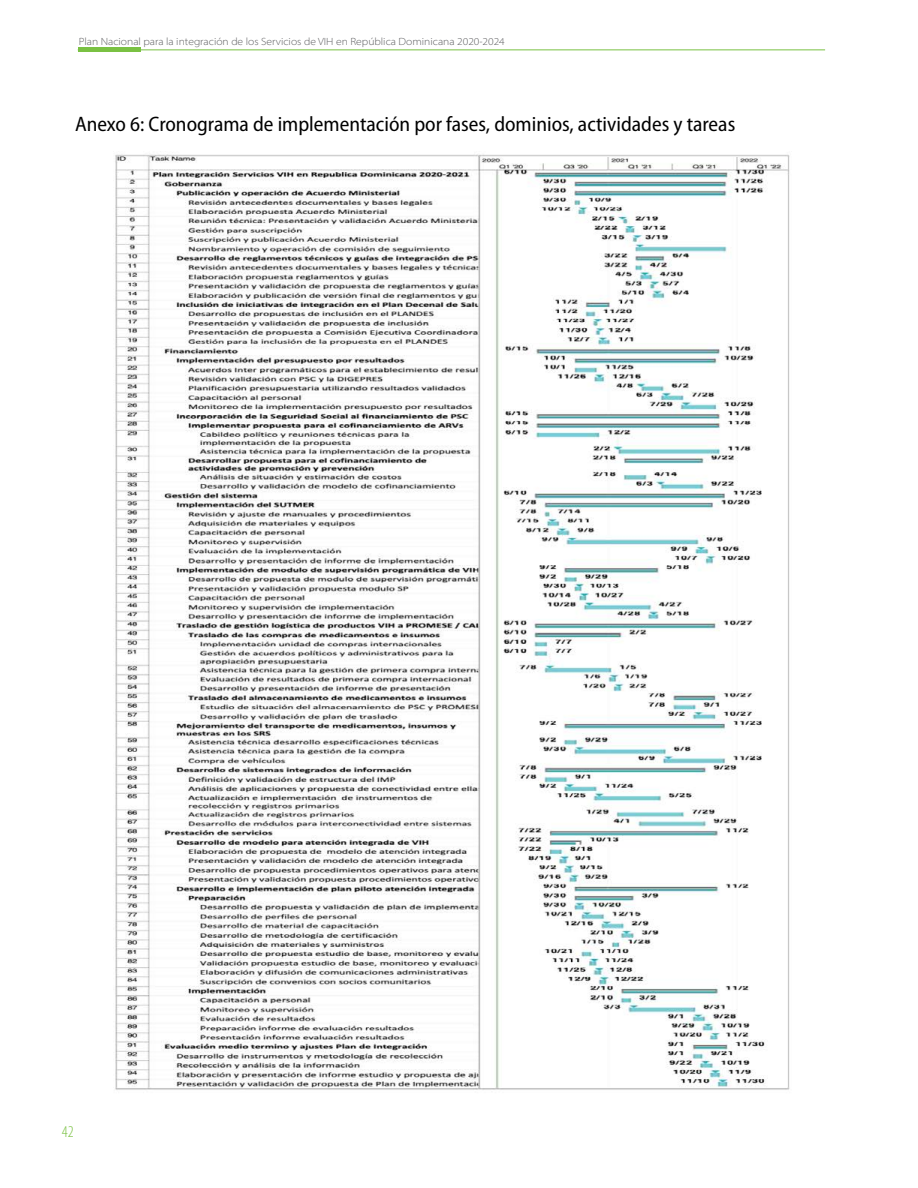
<style>
.page{position:relative;width:918px;height:1188px;background:#fff}
.page>*{position:absolute;margin:0;border:0;box-sizing:border-box;transform-origin:0 0}
.t1{font:semi-condensed 21px "Myriad Pro";color:#000}
.t2{font:300 condensed 16.5px "Myriad Pro";color:#7ac143}
.t3{font:300 semi-expanded 10.5px "Myriad Pro";color:#58595b}
</style>
<div class="page">
<hr style="left:78px;top:50px;width:747px;height:1px;background:#7ac143">
<hr style="left:78px;top:48px;width:62px;height:4px;background:#7ac143">
<img style="left:115px;top:154px;width:675px;height:936px">
<p class="t3" style="left:79px;top:35px;width:428px">Plan Nacional para la integración de los Servicios de VIH en República Dominicana 2020-2024</p>
<h1 class="t1" style="left:75px;top:111px;width:662px">Anexo 6: Cronograma de implementación por fases, dominios, actividades y tareas</h1>
<h2 class="t2" style="left:62px;top:1122px;width:13px">42</h2>
</div>
